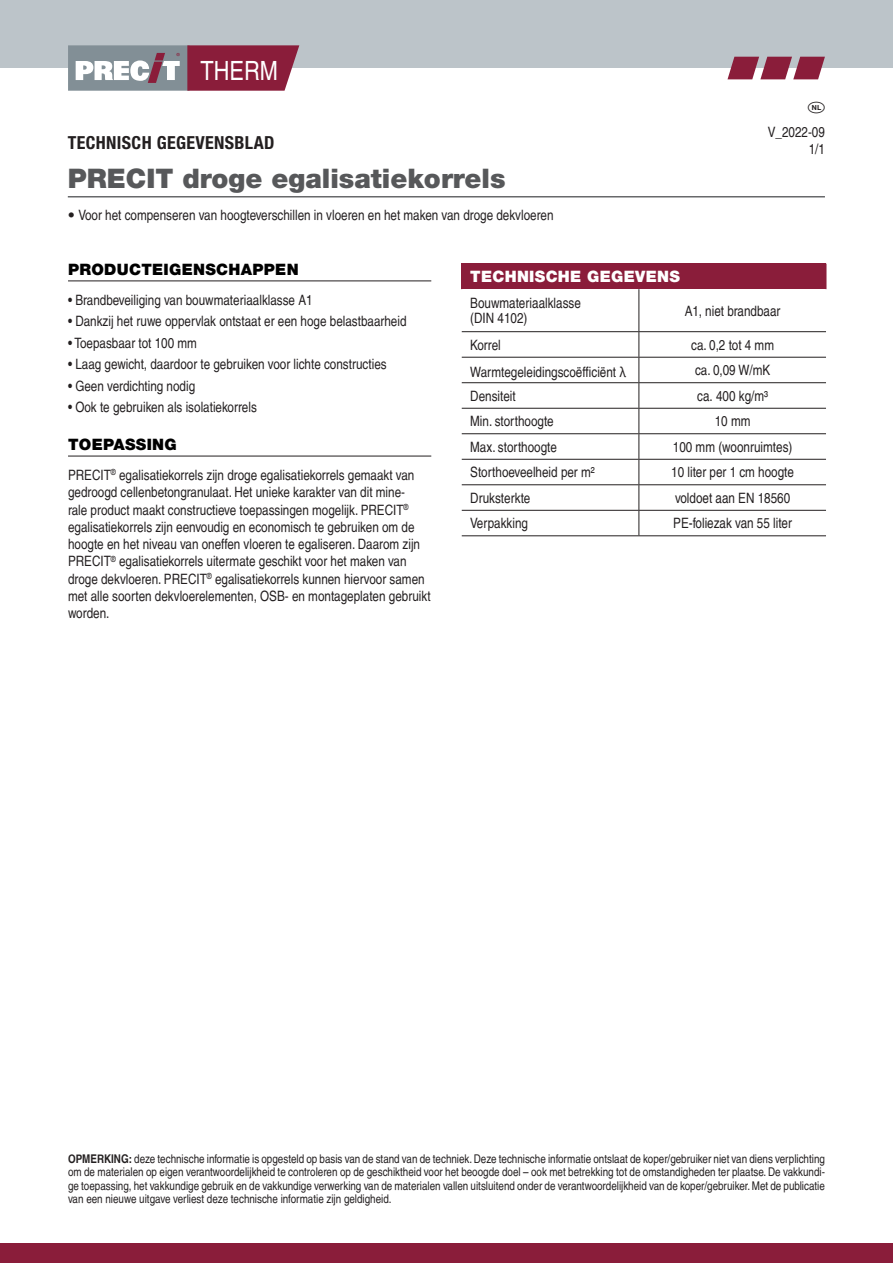
<style>
.page{position:relative;width:893px;height:1263px;background:#fff}
.page>*{position:absolute;margin:0;border:0;box-sizing:border-box;transform-origin:0 0}
.t1{font:900 27px "Helvetica Neue LT Pro";color:#57585a}
.t2{font:condensed 26.55px "Helvetica LT Pro";color:#fff}
.t3{font:700 condensed 18px "Helvetica Neue LT Pro";letter-spacing:.02em;color:#231f20}
.t4{font:900 15.75px "Helvetica Neue LT Pro";letter-spacing:.02em;color:#000}
.t5{font:900 15.75px "Helvetica Neue LT Pro";letter-spacing:.02em;color:#fff}
.t6{font:condensed 14.25px/17.2px "Helvetica LT";color:#231f20;text-align:right}
.t7{font:condensed 14.25px/15px "Helvetica LT Pro";color:#231f20}
.t8{font:condensed 12px/13.5px "Helvetica LT";color:#231f20;text-align:justify}
.s1{font-family:"Helvetica Neue LT Pro";font-weight:700}
.s2{font-family:"Helvetica Neue";font-stretch:normal}
.s3{font-weight:700}
</style>
<div class="page">
<div style="left:0;top:0;width:893px;height:68px;background:#bcc4c9"></div>
<div style="left:0;top:1243px;width:893px;height:20px;background:#8a1d3a"></div>
<div style="left:68px;top:45px;width:121px;height:46px;background:#828f96"></div>
<svg style="left:187px;top:45px;width:112px;height:46px;background:#912d48"></svg>
<svg style="left:76px;top:53px;width:104px;height:30px"></svg>
<svg style="left:727px;top:57px;width:98px;height:22px"></svg>
<hr style="left:68px;top:196px;width:757px;height:1px;background:#57585a">
<hr style="left:68px;top:280px;width:363px;height:1px;background:#231f20">
<hr style="left:68px;top:456px;width:363px;height:1px;background:#231f20">
<div style="left:462px;top:264px;width:364px;height:25px;background:#8a1d3a"></div>
<svg style="left:462px;top:289px;width:364px;height:246px"></svg>
<hr style="left:639px;top:408px;width:187px;height:1px;background:#231f20">
<hr style="left:639px;top:433px;width:187px;height:1px;background:#231f20">
<hr style="left:639px;top:459px;width:187px;height:1px;background:#231f20">
<hr style="left:639px;top:484px;width:187px;height:1px;background:#231f20">
<hr style="left:639px;top:510px;width:187px;height:1px;background:#231f20">
<hr style="left:639px;top:535px;width:187px;height:1px;background:#231f20">
<svg style="left:826px;top:264px;width:1px;height:25px"></svg>
<hr style="left:639px;top:331px;width:187px;height:1px;background:#231f20">
<hr style="left:639px;top:357px;width:187px;height:1px;background:#231f20">
<hr style="left:639px;top:382px;width:187px;height:1px;background:#231f20">
<hr style="left:638px;top:289px;width:1px;height:42px;background:#231f20">
<svg style="left:638px;top:332px;width:1px;height:203px"></svg>
<hr style="left:462px;top:331px;width:177px;height:1px;background:#231f20">
<hr style="left:462px;top:357px;width:177px;height:1px;background:#231f20">
<hr style="left:462px;top:382px;width:177px;height:1px;background:#231f20">
<hr style="left:462px;top:408px;width:177px;height:1px;background:#231f20">
<hr style="left:462px;top:433px;width:177px;height:1px;background:#231f20">
<hr style="left:462px;top:459px;width:177px;height:1px;background:#231f20">
<hr style="left:462px;top:484px;width:177px;height:1px;background:#231f20">
<hr style="left:462px;top:510px;width:177px;height:1px;background:#231f20">
<hr style="left:462px;top:535px;width:177px;height:1px;background:#231f20">
<svg style="left:461px;top:264px;width:1px;height:25px"></svg>
<h2 class="t2" style="left:201px;top:55px;width:79px">THERM</h2>
<p class="t3" style="left:68px;top:132px;width:208px">TECHNISCH GEGEVENSBLAD</p>
<h1 class="t1" style="left:68px;top:162px;width:439px">PRECIT droge egalisatiekorrels</h1>
<p class="t6" style="left:68px;top:206px;width:487px"><span class="s1">•</span> Voor het compenseren van hoogteverschillen in vloeren en het maken van droge dekvloeren</p>
<p class="t6" style="left:768px;top:123px;width:59px">V_2022-09<br>1/1</p>
<p class="t4" style="left:68px;top:260px;width:232px">PRODUCTEIGENSCHAPPEN</p>
<p class="t6" style="left:68px;top:291px;width:246px">• Brandbeveiliging van bouwmateriaalklasse A1</p>
<p class="t6" style="left:68px;top:313px;width:340px">• Dankzij het ruwe oppervlak ontstaat er een hoge belastbaarheid</p>
<p class="t6" style="left:68px;top:334px;width:130px">• Toepasbaar tot 100 mm</p>
<p class="t6" style="left:68px;top:356px;width:320px">• Laag gewicht, daardoor te gebruiken voor lichte constructies</p>
<p class="t6" style="left:68px;top:377px;width:129px">• Geen verdichting nodig</p>
<p class="t6" style="left:68px;top:399px;width:190px">• Ook te gebruiken als isolatiekorrels</p>
<p class="t4" style="left:68px;top:435px;width:110px">TOEPASSING</p>
<p class="t6" style="left:68px;top:466px;width:364px;text-align:left">PRECIT<sup>®</sup> egalisatiekorrels zijn droge egalisatiekorrels gemaakt van gedroogd cellenbetongranulaat. Het unieke karakter van dit mine-<br>rale product maakt constructieve toepassingen mogelijk. PRECIT<sup>® </sup>egalisatiekorrels zijn eenvoudig en economisch te gebruiken om de hoogte en het niveau van oneffen vloeren te egaliseren. Daarom zijn PRECIT<sup>®</sup> egalisatiekorrels uitermate geschikt voor het maken van droge dekvloeren. PRECIT<sup>®</sup> egalisatiekorrels kunnen hiervoor samen met alle soorten dekvloerelementen, OSB- en montageplaten gebruikt worden.</p>
<p class="t5" style="left:470px;top:267px;width:211px">TECHNISCHE GEGEVENS</p>
<p class="t7" style="left:470px;top:295px;width:112px">Bouwmateriaalklasse (DIN 4102)</p>
<p class="t7" style="left:685px;top:303px;width:97px">A1, niet brandbaar</p>
<p class="t6" style="left:470px;top:336px;width:32px">Korrel</p>
<p class="t6" style="left:691px;top:336px;width:84px">ca. 0,2 tot 4 mm</p>
<p class="t6" style="left:470px;top:363px;width:157px">Warmtegeleidingscoëfficiënt <span class="s2">λ</span></p>
<p class="t6" style="left:695px;top:361px;width:77px">ca. 0,09 W/mK</p>
<p class="t6" style="left:470px;top:387px;width:47px">Densiteit</p>
<p class="t7" style="left:697px;top:388px;width:72px">ca. 400 kg/m³</p>
<p class="t6" style="left:470px;top:412px;width:85px">Min. storthoogte</p>
<p class="t7" style="left:715px;top:414px;width:37px">10 mm</p>
<p class="t6" style="left:470px;top:438px;width:88px">Max. storthoogte</p>
<p class="t7" style="left:673px;top:439px;width:121px">100 mm (woonruimtes)</p>
<p class="t6" style="left:470px;top:463px;width:126px">Storthoeveelheid per m²</p>
<p class="t7" style="left:671px;top:465px;width:124px">10 liter per 1 cm hoogte</p>
<p class="t6" style="left:470px;top:489px;width:62px">Druksterkte</p>
<p class="t7" style="left:675px;top:490px;width:117px">voldoet aan EN 18560</p>
<p class="t6" style="left:470px;top:514px;width:59px">Verpakking</p>
<p class="t7" style="left:673px;top:516px;width:120px">PE-foliezak van 55 liter</p>
<p class="t8" style="left:68px;top:1152px;width:758px"><span class="s3">OPMERKING:</span> deze technische informatie is opgesteld op basis van de stand van de techniek. Deze technische informatie ontslaat de koper/gebruiker niet van diens verplichting om de materialen op eigen verantwoordelijkheid te controleren op de geschiktheid voor het beoogde doel – ook met betrekking tot de omstandigheden ter plaatse. De vakkundi&shy;ge toepassing, het vakkundige gebruik en de vakkundige verwerking van de materialen vallen uitsluitend onder de verantwoordelijkheid van de koper/gebruiker. Met de publicatie van een nieuwe uitgave verliest deze technische informatie zijn geldigheid.</p>
</div>
